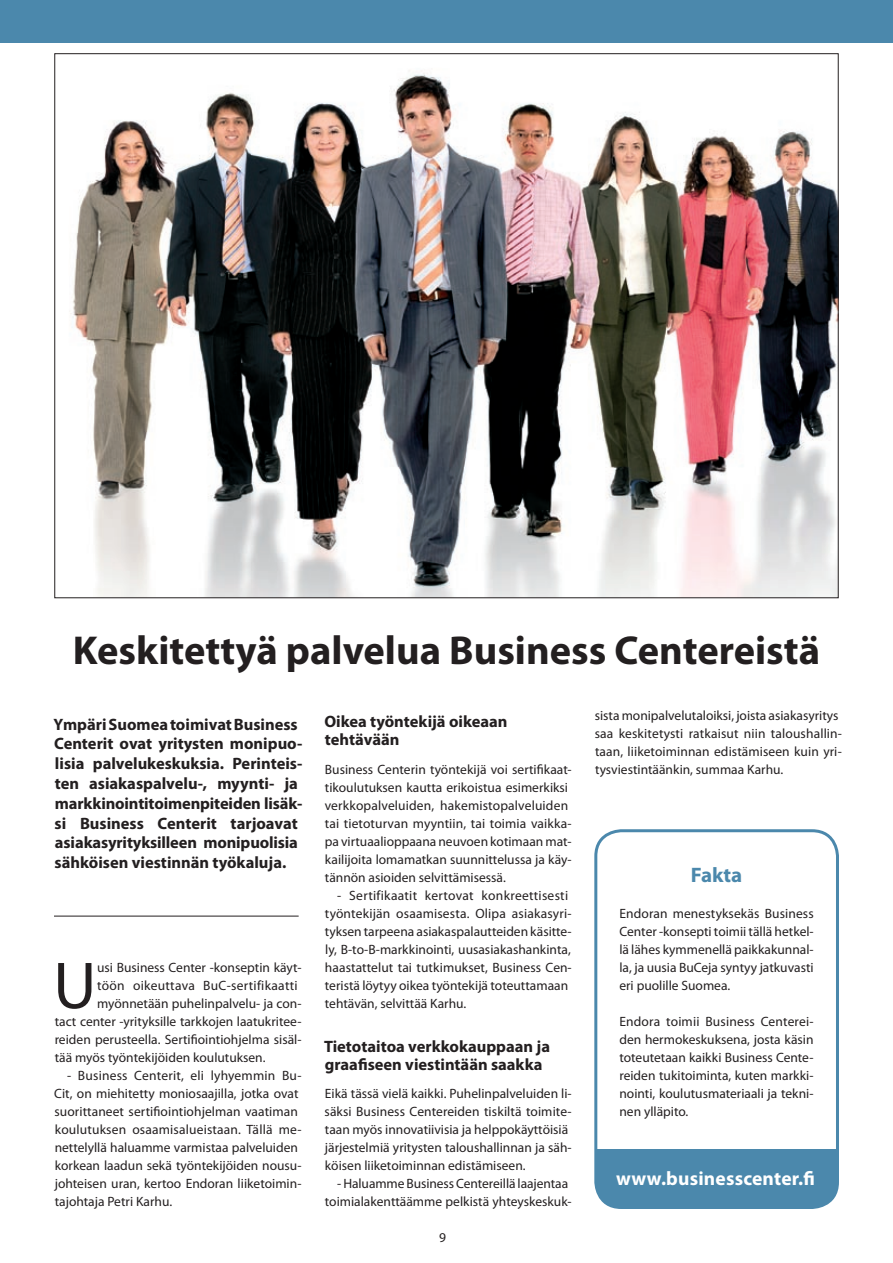
<style>
.page{position:relative;width:893px;height:1263px;background:#fff}
.page>*{position:absolute;margin:0;border:0;box-sizing:border-box;transform-origin:0 0}
.t1{font:66.9px "Myriad Pro";color:#231f20}
.t2{font:700 40.5px "Myriad Pro";color:#231f20}
.t3{font:700 21px "Myriad Pro";color:#4b88ac}
.t4{font:700 19.5px "Myriad Pro";letter-spacing:.01em;color:#fff}
.t5{font:700 16.5px/19.8px "Myriad Pro";color:#231f20}
.t6{font:13.5px/18px "Myriad Pro";color:#231f20}
.t7{font:13.5px "Myriad Pro";letter-spacing:.02em;color:#231f20}
</style>
<div class="page">
<img style="left:70px;top:70px;width:767px;height:526px">
<div style="left:0;top:0;width:893px;height:43px;background:#4b88ac"></div>
<div style="left:596px;top:1149px;width:241px;height:58px;background:#4b88ac"></div>
<div style="left:594px;top:829px;width:245px;height:380px;border:3px solid #4b88ac;border-radius:26px"></div>
<hr style="left:54px;top:916px;width:245px;height:1px;background:#231f20">
<h2 class="t2" style="left:73px;top:624px;width:749px">Keskitettyä palvelua Business Centereistä</h2>
<p class="t5" style="left:54px;top:714px;width:250px">Ympäri Suomea toimivat Business Centerit ovat yritysten monipuo&shy;lisia palvelukeskuksia. Perinteis&shy;ten asiakaspalvelu-, myynti- ja markkinointitoimenpiteiden lisäk&shy;si Business Centerit tarjoavat asiakasyrityksilleen monipuolisia sähköisen viestinnän työkaluja.</p>
<h1 class="t1" style="left:53px;top:944px;width:45px">U</h1>
<p class="t6" style="left:97px;top:958px;width:206px">usi Business Center -konseptin käyt-</p>
<p class="t7" style="left:97px;top:977px;width:202px">töön oikeuttava BuC-sertifikaatti</p>
<p class="t6" style="left:97px;top:994px;width:206px">myönnetään puhelinpalvelu- ja con-</p>
<p class="t6" style="left:55px;top:1012px;width:248px">tact center -yrityksille tarkkojen laatukritee-</p>
<p class="t6" style="left:55px;top:1030px;width:248px">reiden perusteella. Sertifiointiohjelma sisäl-</p>
<p class="t6" style="left:55px;top:1048px;width:212px">tää myös työntekijöiden koulutuksen.</p>
<p class="t6" style="left:54px;top:1066px;width:249px;text-indent:13px">- Business Centerit, eli lyhyemmin Bu-Cit, on miehitetty moniosaajilla, jotka ovat suorittaneet sertifiointiohjelman vaatiman koulutuksen osaamisalueistaan. Tällä me&shy;nettelyllä haluamme varmistaa palveluiden korkean laadun sekä työntekijöiden nousu&shy;johteisen uran, kertoo Endoran liiketoimin&shy;tajohtaja Petri Karhu.</p>
<p class="t5" style="left:324px;top:712px;width:185px;line-height:18px">Oikea työntekijä oikeaan tehtävään</p>
<p class="t6" style="left:325px;top:760px;width:248px">Business Centerin työntekijä voi sertifikaat&shy;tikoulutuksen kautta erikoistua esimerkiksi verkkopalveluiden, hakemistopalveluiden tai tietoturvan myyntiin, tai toimia vaikka&shy;pa virtuaalioppaana neuvoen kotimaan mat&shy;kailijoita lomamatkan suunnittelussa ja käy&shy;tännön asioiden selvittämisessä.</p>
<p class="t6" style="left:325px;top:886px;width:248px;text-indent:12px">- Sertifikaatit kertovat konkreettisesti työntekijän osaamisesta. Olipa asiakasyri&shy;tyksen tarpeena asiakaspalautteiden käsitte&shy;ly, B-to-B-markkinointi, uusasiakashankinta, haastattelut tai tutkimukset, Business Cen&shy;teristä löytyy oikea työntekijä toteuttamaan tehtävän, selvittää Karhu.</p>
<p class="t5" style="left:324px;top:1036px;width:228px;line-height:18px">Tietotaitoa verkkokauppaan ja graafiseen viestintään saakka</p>
<p class="t6" style="left:325px;top:1084px;width:249px">Eikä tässä vielä kaikki. Puhelinpalveluiden li&shy;säksi Business Centereiden tiskiltä toimite&shy;taan myös innovatiivisia ja helppokäyttöisiä järjestelmiä yritysten taloushallinnan ja säh&shy;köisen liiketoiminnan edistämiseen.</p>
<p class="t6" style="left:325px;top:1174px;width:248px;text-align:right">- Haluamme Business Centereillä laajentaa toimialakenttäämme pelkistä yhteyskeskuk-</p>
<p class="t6" style="left:595px;top:706px;width:249px">sista monipalvelutaloiksi, joista asiakasyritys saa keskitetysti ratkaisut niin taloushallin&shy;taan, liiketoiminnan edistämiseen kuin yri&shy;tysviestintäänkin, summaa Karhu.</p>
<h3 class="t3" style="left:691px;top:861px;width:53px">Fakta</h3>
<p class="t6" style="left:619px;top:904px;width:196px;text-align:justify">Endoran menestyksekäs Business Center -konsepti toimii tällä hetkel&shy;lä lähes kymmenellä paikkakunnal&shy;la, ja uusia BuCeja syntyy jatkuvasti eri puolille Suomea.</p>
<p class="t6" style="left:619px;top:1012px;width:196px;text-align:justify">Endora toimii Business Centerei&shy;den hermokeskuksena, josta käsin toteutetaan kaikki Business Cente&shy;reiden tukitoiminta, kuten markki&shy;nointi, koulutusmateriaali ja tekni&shy;nen ylläpito.</p>
<h3 class="t4" style="left:616px;top:1165px;width:200px">www.businesscenter.fi</h3>
</div>
